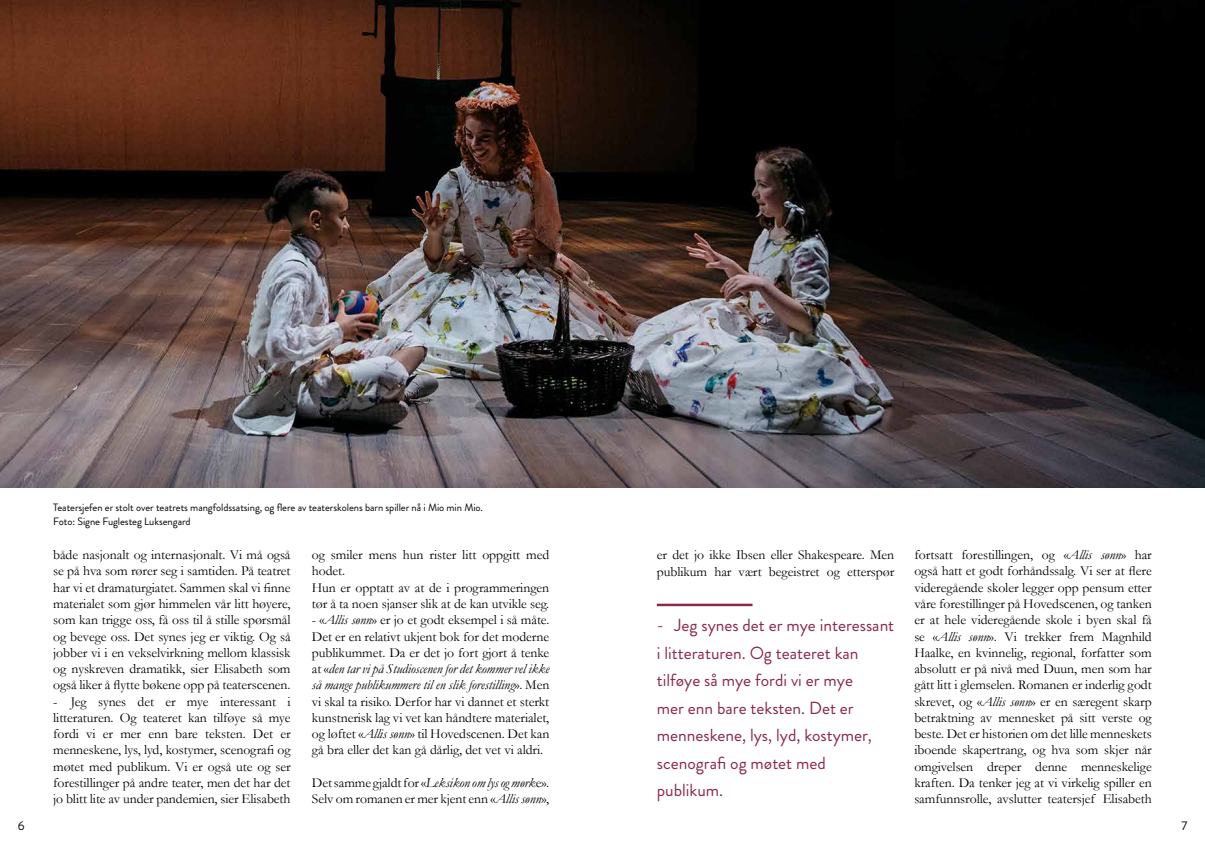
<style>
.page{position:relative;width:1205px;height:851px;background:#fff}
.page>*{position:absolute;margin:0;border:0;box-sizing:border-box;transform-origin:0 0}
.t1{font:17.5px/27.5px "Brandon Grotesque";color:#8b2947}
.t2{font:13.75px/16.2px "Garamond";letter-spacing:-.005em;color:#000;text-align:justify}
.t3{font:12.5px "Brandon Grotesque";color:#000}
.t4{font:10.62px/13.8px "Brandon Grotesque";letter-spacing:-.005em;color:#000}
.s1{font-style:italic}
</style>
<div class="page">
<img style="left:0;top:0;width:1205px;height:487px">
<hr style="left:657px;top:603px;width:95px;height:3px;background:#8b2947">
<p class="t4" style="left:53px;top:501px;width:431px">Teatersjefen er stolt over teatrets mangfoldssatsing, og flere av teaterskolens barn spiller nå i Mio min Mio.<br>Foto: Signe Fuglesteg Luksengard</p>
<p class="t2" style="left:53px;top:546px;width:239px">både nasjonalt og internasjonalt. Vi må også se på hva som rører seg i samtiden. På teatret har vi et dramaturgiatet. Sammen skal vi finne materialet som gjør himmelen vår litt høyere, som kan trigge oss, få oss til å stille spørsmål og bevege oss. Det synes jeg er viktig. Og så jobber vi i en vekselvirkning mellom klassisk og nyskreven dramatikk, sier Elisabeth som også liker å flytte bøkene opp på teaterscenen.</p>
<p class="t2" style="left:53px;top:692px;width:239px">- Jeg synes det er mye interessant i litteraturen. Og teateret kan tilføye så mye fordi vi er mer enn bare teksten. Det er menneskene, lys, lyd, kostymer, scenografi og møtet med publikum. Vi er også ute og ser forestillinger på andre teater, men det har det jo blitt lite av under pandemien, sier Elisabeth</p>
<p class="t2" style="left:312px;top:546px;width:239px;text-align:left">og smiler mens hun rister litt oppgitt med hodet.<br>Hun er opptatt av at de i programmeringen tør å ta noen sjanser slik at de kan utvikle seg.</p>
<p class="t2" style="left:312px;top:611px;width:239px">- «<span class="s1">Allis sønn</span>» er jo et godt eksempel i så måte.<br>Det er en relativt ukjent bok for det moderne publikummet. Da er det jo fort gjort å tenke at «<span class="s1">den tar vi på Studioscenen for det kommer vel ikke så mange publikummere til en slik forestilling</span>». Men vi skal ta risiko. Derfor har vi dannet et sterkt kunstnerisk lag vi vet kan håndtere materialet, og løftet «<span class="s1">Allis sønn</span>» til Hovedscenen. Det kan gå bra eller det kan gå dårlig, det vet vi aldri.</p>
<p class="t2" style="left:312px;top:774px;width:239px">Det samme gjaldt for «<span class="s1">Leksikon om lys og mørk</span>e».<br>Selv om romanen er mer kjent enn «<span class="s1">Allis sønn</span>»,</p>
<p class="t2" style="left:657px;top:546px;width:239px">er det jo ikke Ibsen eller Shakespeare. Men publikum har vært begeistret og etterspør</p>
<p class="t1" style="left:657px;top:611px;width:239px">- Jeg synes det er mye interessant i litteraturen. Og teateret kan tilføye så mye fordi vi er mye<br>mer enn bare teksten. Det er menneskene, lys, lyd, kostymer, scenografi og møtet med publikum.</p>
<p class="t2" style="left:914px;top:546px;width:239px">fortsatt forestillingen, og «<span class="s1">Allis sønn</span>» har også hatt et godt forhåndssalg. Vi ser at flere videregående skoler legger opp pensum etter våre forestillinger på Hovedscenen, og tanken er at hele videregående skole i byen skal få se «<span class="s1">Allis sønn</span>». Vi trekker frem Magnhild Haalke, en kvinnelig, regional, forfatter som absolutt er på nivå med Duun, men som har gått litt i glemselen. Romanen er inderlig godt skrevet, og «<span class="s1">Allis sønn</span>» er en særegent skarp betraktning av mennesket på sitt verste og beste. Det er historien om det lille menneskets iboende skapertrang, og hva som skjer når omgivelsen dreper denne menneskelige kraften. Da tenker jeg at vi virkelig spiller en samfunnsrolle, avslutter teatersjef Elisabeth</p>
<p class="t3" style="left:18px;top:816px;width:8px">6</p>
<p class="t3" style="left:1181px;top:816px;width:7px">7</p>
</div>
